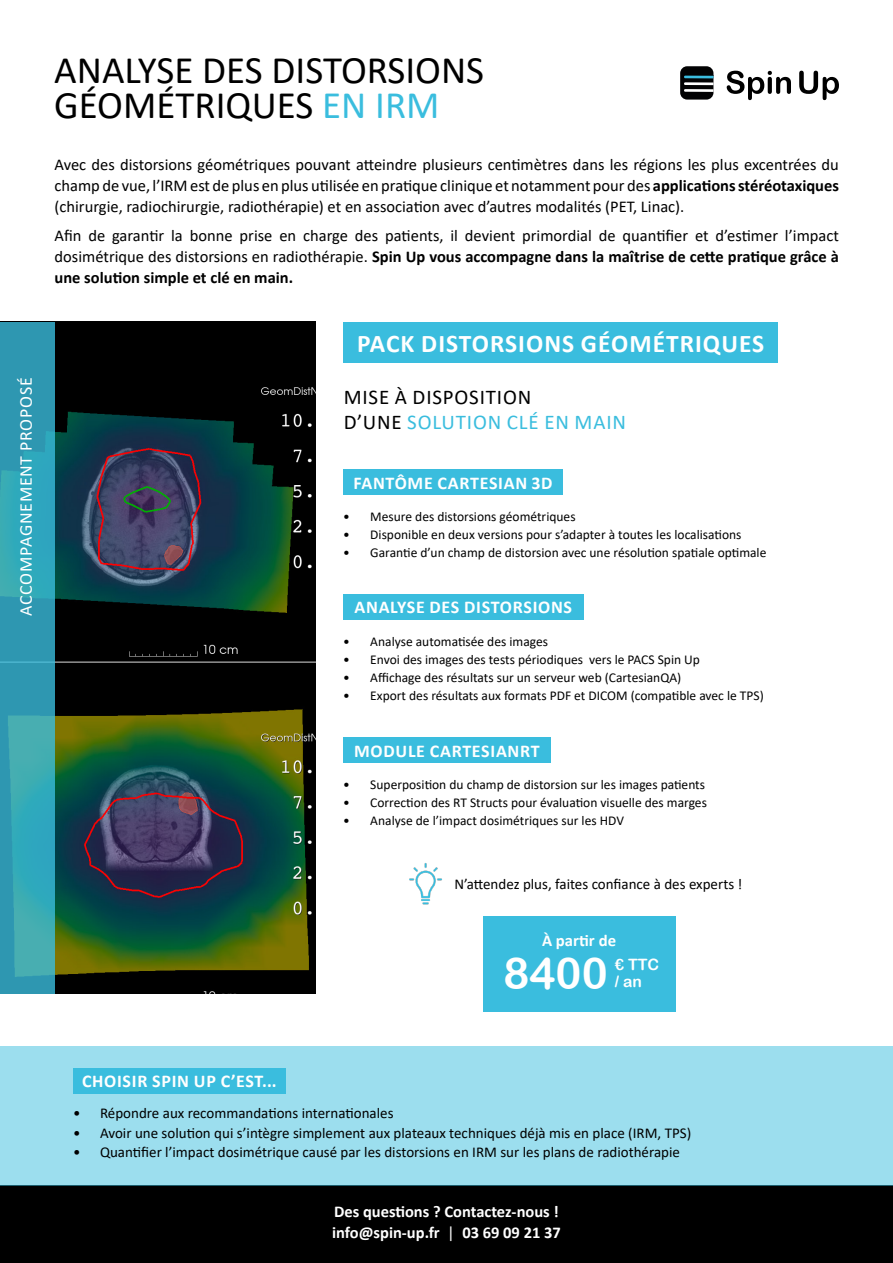
<style>
.page{position:relative;width:893px;height:1263px;background:#fff}
.page>*{position:absolute;margin:0;border:0;box-sizing:border-box;transform-origin:0 0}
.t1{font:43.95px "Arial Rounded MT Bold";color:#fff}
.t2{font:39px/34.5px "Calibri";color:#000}
.t3{font:700 25.5px "Calibri";letter-spacing:.04em;color:#fff}
.t4{font:21px/25.2px "Calibri";letter-spacing:.04em;color:#000}
.t5{font:700 18px "Calibri";letter-spacing:.04em;color:#fff}
.t6{font:18px "Calibri";letter-spacing:.04em;color:#fff}
.t7{font:700 16.8px "Calibri";color:#fff}
.t8{font:16.5px/21px "Calibri";color:#000;text-align:justify}
.t9{font:700 16.5px/21px "Calibri";color:#fff}
.t10{font:15.75px/17.1px "Arial Rounded MT Bold";color:#fff}
.t11{font:15px "Calibri";color:#000}
.t12{font:13.5px "Calibri";color:#000}
.s1{color:#3abdde}
.s2{font-weight:700}
.s3{font-weight:400}
</style>
<div class="page">
<div style="left:0;top:1185px;width:893px;height:78px;background:#000"></div>
<div style="left:0;top:1046px;width:893px;height:140px;background:#9cdeee"></div>
<div style="left:73px;top:1067px;width:212px;height:26px;background:#3abdde"></div>
<img style="left:54px;top:322px;width:261px;height:672px">
<svg style="left:0;top:322px;width:54px;height:672px;fill:#2e97b1"></svg>
<div style="left:343px;top:322px;width:435px;height:41px;background:#3abdde"></div>
<div style="left:483px;top:916px;width:192px;height:96px;background:#3abdde"></div>
<img style="left:409px;top:863px;width:33px;height:42px">
<div style="left:343px;top:469px;width:220px;height:26px;background:#3abdde"></div>
<div style="left:343px;top:594px;width:240px;height:26px;background:#3abdde"></div>
<div style="left:343px;top:737px;width:208px;height:26px;background:#3abdde"></div>
<svg style="left:727px;top:71px;width:64px;height:29px"></svg>
<svg style="left:799px;top:71px;width:40px;height:29px"></svg>
<div style="left:680px;top:66px;width:33px;height:34px;background:#020203;border-radius:7px"></div>
<svg style="left:684px;top:76px;width:29px;height:16px"></svg>
<h2 class="t2" style="left:54px;top:52px;width:431px">ANALYSE DES DISTORSIONS<br>GÉOMÉTRIQUES <span class="s1">EN IRM</span></h2>
<p class="t8" style="left:55px;top:153px;width:786px">Avec des distorsions géométriques pouvant atteindre plusieurs centimètres dans les régions les plus excentrées du champ de vue, l’IRM est de plus en plus utilisée en pratique clinique et notamment pour des <span class="s2">applications stéréotaxiques </span>(chirurgie, radiochirurgie, radiothérapie) et en association avec d’autres modalités (PET, Linac).</p>
<p class="t8" style="left:55px;top:225px;width:786px">Afin de garantir la bonne prise en charge des patients, il devient primordial de quantifier et d’estimer l’impact dosimétrique des distorsions en radiothérapie. <span class="s2">Spin Up vous accompagne dans la maîtrise de cette pratique grâce à une solution simple et clé en main.</span></p>
<h3 class="t3" style="left:357px;top:325px;width:409px">PACK DISTORSIONS GÉOMÉTRIQUES</h3>
<p class="t6" style="left:13px;top:616px;width:240px;rotate:-90deg">ACCOMPAGNEMENT PROPOSÉ</p>
<p class="t4" style="left:344px;top:384px;width:284px">MISE À DISPOSITION<br>D’UNE <span class="s1">SOLUTION CLÉ EN MAIN</span></p>
<p class="t5" style="left:353px;top:470px;width:200px">FANTÔME CARTESIAN 3D</p>
<p class="t12" style="left:343px;top:508px;width:234px">• Mesure des distorsions géométriques</p>
<p class="t12" style="left:343px;top:526px;width:400px">• Disponible en deux versions pour s’adapter à toutes les localisations</p>
<p class="t12" style="left:343px;top:544px;width:425px">• Garantie d’un champ de distorsion avec une résolution spatiale optimale</p>
<p class="t5" style="left:354px;top:595px;width:219px">ANALYSE DES DISTORSIONS</p>
<p class="t12" style="left:343px;top:632px;width:206px">• Analyse automatisée des images</p>
<p class="t12" style="left:343px;top:650px;width:358px">• Envoi des images des tests périodiques vers le PACS Spin Up</p>
<p class="t12" style="left:343px;top:668px;width:340px">• Affichage des résultats sur un serveur web (CartesianQA)</p>
<p class="t12" style="left:343px;top:686px;width:422px">• Export des résultats aux formats PDF et DICOM (compatible avec le TPS)</p>
<p class="t5" style="left:354px;top:738px;width:187px">MODULE CARTESIANRT</p>
<p class="t12" style="left:343px;top:775px;width:363px">• Superposition du champ de distorsion sur les images patients</p>
<p class="t12" style="left:343px;top:793px;width:365px">• Correction des RT Structs pour évaluation visuelle des marges</p>
<p class="t12" style="left:343px;top:811px;width:282px">• Analyse de l’impact dosimétriques sur les HDV</p>
<p class="t11" style="left:454px;top:874px;width:290px">N’attendez plus, faites confiance à des experts !</p>
<p class="t7" style="left:542px;top:928px;width:76px">À partir de</p>
<h1 class="t1" style="left:503px;top:947px;width:106px">8400</h1>
<p class="t10" style="left:615px;top:956px;width:46px">€ TTC / an</p>
<p class="t5" style="left:82px;top:1068px;width:196px">CHOISIR SPIN UP C’EST...</p>
<p class="t11" style="left:73px;top:1103px;width:322px">• Répondre aux recommandations internationales</p>
<p class="t11" style="left:73px;top:1122px;width:620px">• Avoir une solution qui s’intègre simplement aux plateaux techniques déjà mis en place (IRM, TPS)</p>
<p class="t11" style="left:73px;top:1142px;width:608px">• Quantifier l’impact dosimétrique causé par les distorsions en IRM sur les plans de radiothérapie</p>
<p class="t9" style="left:332px;top:1201px;width:230px">Des questions ? Contactez-nous ! info@spin-up.fr <span class="s3">|</span> 03 69 09 21 37</p>
</div>
